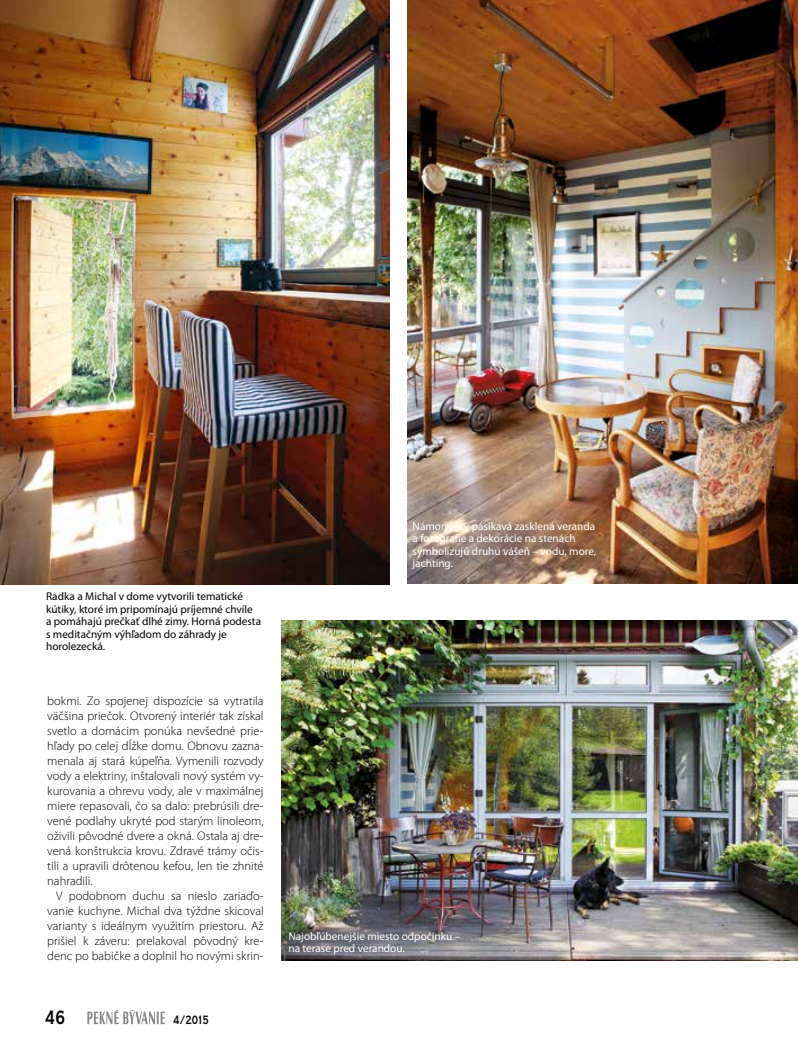
<style>
.page{position:relative;width:798px;height:1049px;background:#fff}
.page>*{position:absolute;margin:0;border:0;box-sizing:border-box;transform-origin:0 0}
.t1{font:20px "Copperplate TCE Bol Con";color:#000;scale:.8 1}
.t2{font:300 12.5px/15px "Myriad Pro";color:#000;text-align:justify}
.t3{font:12.5px "Copperplate TCE Bol Con";color:#000;scale:.8 1}
.t4{font:11.25px/12.5px "Myriad Pro";color:#fff}
.t5{font:11.25px/12.5px "Myriad Pro";color:#000}
</style>
<div class="page">
<svg style="left:87px;top:1010px;width:78px;height:14px"></svg>
<img style="left:0;top:0;width:389px;height:585px">
<img style="left:407px;top:0;width:390px;height:584px">
<img style="left:281px;top:620px;width:516px;height:340px">
<p class="t5" style="left:46px;top:590px;width:216px">Radka a Michal v dome vytvorili tematické kútiky, ktoré im pripomínajú príjemné chvíle<br>a pomáhajú prečkať dlhé zimy. Horná podesta s meditačným výhľadom do záhrady je horolezecká.</p>
<p class="t2" style="left:47px;top:694px;width:218px">bokmi. Zo spojenej dispozície sa vytratila väčšina priečok. Otvorený interiér tak získal svetlo a domácim ponúka nevšedné prie&shy;hľady po celej dĺžke domu. Obnovu zazna&shy;menala aj stará kúpeľňa. Vymenili rozvody vody a elektriny, inštalovali nový systém vy&shy;kurovania a ohrevu vody, ale v maximálnej miere repasovali, čo sa dalo: prebrúsili dre&shy;vené podlahy ukryté pod starým linoleom, oživili pôvodné dvere a okná. Ostala aj dre&shy;vená konštrukcia krovu. Zdravé trámy očis&shy;tili a upravili drôtenou kefou, len tie zhnité nahradili.</p>
<p class="t2" style="left:47px;top:889px;width:218px;text-indent:9px">V podobnom duchu sa nieslo zariaďo&shy;vanie kuchyne. Michal dva týždne skicoval varianty s ideálnym využitím priestoru. Až prišiel k záveru: prelakoval pôvodný kre&shy;denc po babičke a doplnil ho novými skrin-</p>
<h1 class="t1" style="left:45px;top:1007px;width:27px">46</h1>
<p class="t3" style="left:173px;top:1013px;width:46px">4/2015</p>
<p class="t4" style="left:412px;top:520px;width:185px">Námornicky pásikavá zasklená veranda a fotografie a dekorácie na stenách symbolizujú druhú vášeň – vodu, more, jachting.</p>
<p class="t4" style="left:288px;top:930px;width:173px">Najobľúbenejšie miesto odpočinku – na terase pred verandou.</p>
</div>
